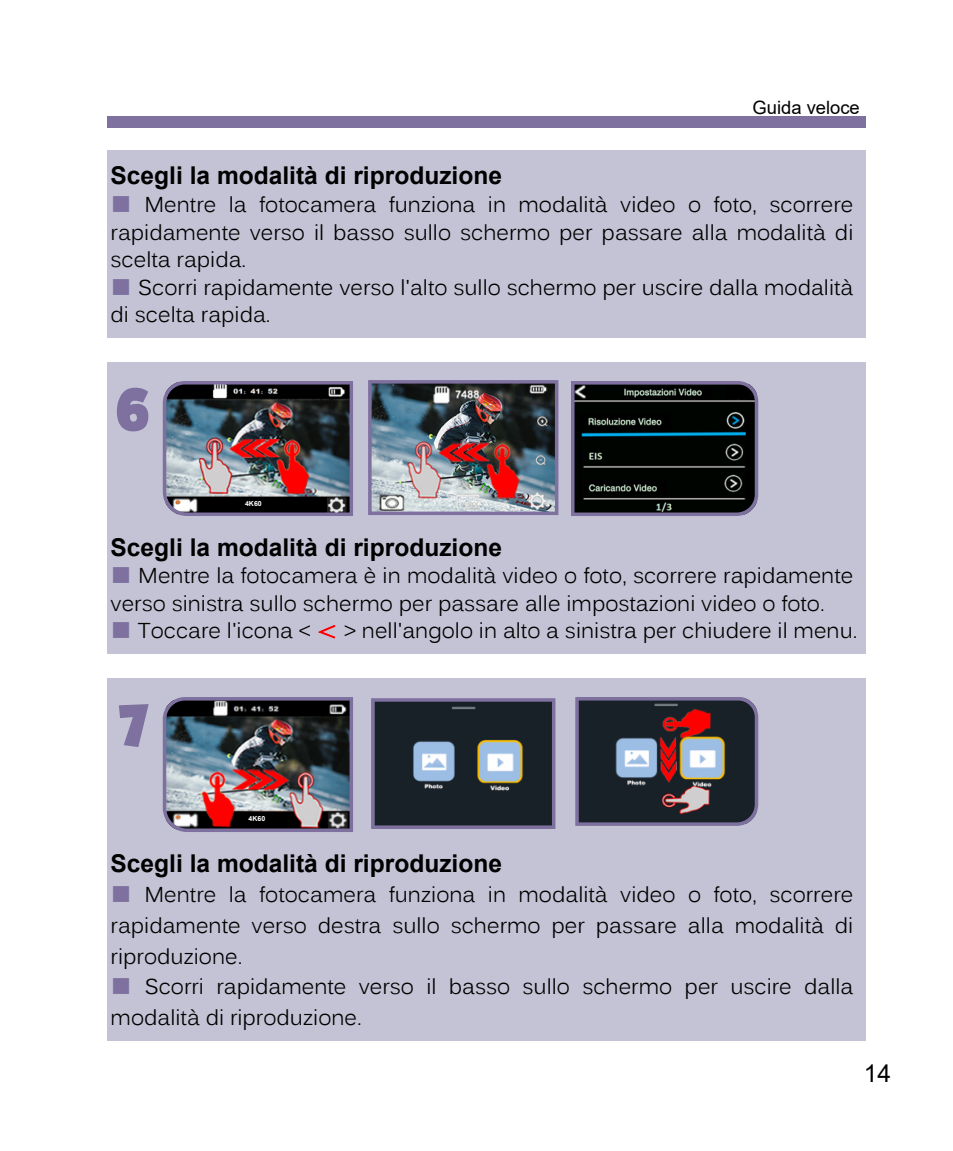
<style>
.page{position:relative;width:953px;height:1151px;background:#fff}
.page>*{position:absolute;margin:0;border:0;box-sizing:border-box;transform-origin:0 0}
.t1{font:61.25px "Kartooni";color:#7e719f}
.t2{font:700 24.5px "Arial";color:#000}
.t3{font:24.5px "Arial";color:#000}
.t4{font:21.35px/27.7px "Kalinga";color:#000}
.t5{font:18.55px "Arial";color:#000}
.t6{font:700 7px "Arial";color:#fff}
.s1{font-family:"Adobe Song Std";font-weight:300;color:#7e719f}
.s2{font-family:"Adobe Song Std";font-weight:300;color:#f00}
</style>
<div class="page">
<div style="left:107px;top:116px;width:758px;height:11px;background:#7e719f"></div>
<div style="left:107px;top:151px;width:758px;height:187px;background:#c4c3d5"></div>
<div style="left:107px;top:363px;width:758px;height:291px;background:#c4c3d5"></div>
<svg style="left:318px;top:625px;width:18px;height:14px"></svg>
<div style="left:107px;top:679px;width:758px;height:362px;background:#c4c3d5"></div>
<img style="left:163px;top:381px;width:190px;height:135px">
<img style="left:368px;top:380px;width:190px;height:135px">
<img style="left:163px;top:697px;width:190px;height:135px">
<svg style="left:575px;top:697px;width:183px;height:129px;background:#4b4550"></svg>
<svg style="left:371px;top:698px;width:184px;height:131px;background:#38404c"></svg>
<svg style="left:571px;top:381px;width:187px;height:135px;background:#191f21"></svg>
<div style="left:240px;top:498px;width:28px;height:10px;background:#000"></div>
<div style="left:243px;top:813px;width:28px;height:9px;background:#000"></div>
<p class="t5" style="left:752px;top:94px;width:109px">Guida veloce</p>
<p class="t2" style="left:111px;top:158px;width:393px">Scegli la modalità di riproduzione</p>
<p class="t4" style="left:111px;top:191px;width:744px;text-align:justify"><span class="s1">■</span> Mentre la fotocamera funziona in modalità video o foto, scorrere rapidamente verso il basso sullo schermo per passare alla modalità di scelta rapida.</p>
<p class="t4" style="left:111px;top:274px;width:744px"><span class="s1">■</span> Scorri rapidamente verso l'alto sullo schermo per uscire dalla modalità di scelta rapida.</p>
<h1 class="t1" style="left:116px;top:380px;width:35px">6</h1>
<p class="t6" style="left:245px;top:498px;width:18px">4K60</p>
<p class="t2" style="left:111px;top:530px;width:393px">Scegli la modalità di riproduzione</p>
<p class="t4" style="left:111px;top:562px;width:744px"><span class="s1">■</span> Mentre la fotocamera è in modalità video o foto, scorrere rapidamente verso sinistra sullo schermo per passare alle impostazioni video o foto.</p>
<p class="t4" style="left:111px;top:618px;width:748px"><span class="s1">■</span> Toccare l'icona &lt; <span class="s2">＜</span> &gt; nell'angolo in alto a sinistra per chiudere il menu.</p>
<h1 class="t1" style="left:116px;top:696px;width:37px">7</h1>
<p class="t6" style="left:248px;top:813px;width:18px">4K60</p>
<p class="t2" style="left:111px;top:846px;width:393px">Scegli la modalità di riproduzione</p>
<p class="t4" style="left:111px;top:880px;width:744px;line-height:30.8px;text-align:justify"><span class="s1">■</span> Mentre la fotocamera funziona in modalità video o foto, scorrere rapidamente verso destra sullo schermo per passare alla modalità di riproduzione.</p>
<p class="t4" style="left:111px;top:972px;width:744px;line-height:30.8px"><span class="s1">■</span> Scorri rapidamente verso il basso sullo schermo per uscire dalla modalità di riproduzione.</p>
<p class="t3" style="left:863px;top:1057px;width:29px">14</p>
</div>
